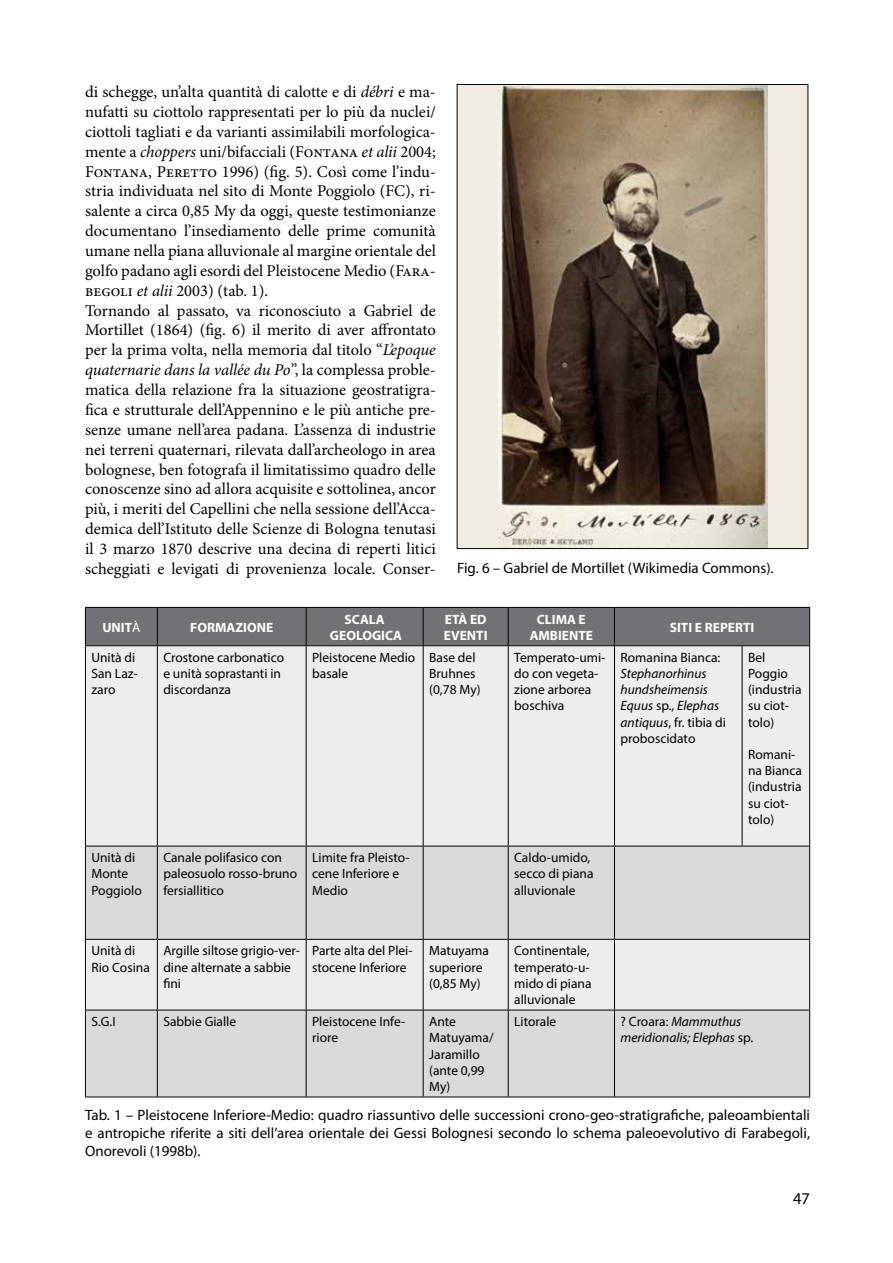
<style>
.page{position:relative;width:893px;height:1263px;background:#fff}
.page>*{position:absolute;margin:0;border:0;box-sizing:border-box;transform-origin:0 0}
.t1{font:16.5px/19.8px "Minion Pro";color:#000}
.t2{font:16.5px "Myriad Pro";color:#000}
.t3{font:15px/18px "Myriad Pro";color:#000;text-align:justify}
.t4{font:13.5px/16.2px "Myriad Pro";color:#000}
.t5{font:italic 13.5px/16.2px "Myriad Pro";color:#000}
.t6{font:700 13.5px/16.2px "Myriad Pro";color:#fff;text-align:center}
.s1{font-style:italic}
.s2{font-weight:400}
.s3{font-style:normal}
</style>
<div class="page">
<div style="left:86px;top:608px;width:723px;height:37px;background:#717176"></div>
<div style="left:86px;top:646px;width:723px;height:200px;background:#ededed"></div>
<svg style="left:86px;top:847px;width:723px;height:249px;background:#dedede"></svg>
<hr style="left:85px;top:607px;width:72px;height:1px;background:#000">
<hr style="left:85px;top:608px;width:1px;height:37px;background:#000">
<hr style="left:157px;top:607px;width:149px;height:1px;background:#000">
<hr style="left:157px;top:608px;width:1px;height:37px;background:#000">
<hr style="left:306px;top:607px;width:117px;height:1px;background:#000">
<hr style="left:306px;top:608px;width:1px;height:37px;background:#000">
<hr style="left:423px;top:607px;width:85px;height:1px;background:#000">
<hr style="left:423px;top:608px;width:1px;height:37px;background:#000">
<hr style="left:508px;top:607px;width:106px;height:1px;background:#000">
<hr style="left:508px;top:608px;width:1px;height:37px;background:#000">
<hr style="left:614px;top:607px;width:128px;height:1px;background:#000">
<hr style="left:614px;top:608px;width:1px;height:37px;background:#000">
<hr style="left:742px;top:607px;width:68px;height:1px;background:#000">
<hr style="left:809px;top:608px;width:1px;height:37px;background:#000">
<hr style="left:85px;top:645px;width:72px;height:1px;background:#000">
<hr style="left:85px;top:646px;width:1px;height:200px;background:#000">
<hr style="left:157px;top:645px;width:149px;height:1px;background:#000">
<hr style="left:157px;top:646px;width:1px;height:200px;background:#000">
<hr style="left:306px;top:645px;width:117px;height:1px;background:#000">
<hr style="left:306px;top:646px;width:1px;height:200px;background:#000">
<hr style="left:423px;top:645px;width:85px;height:1px;background:#000">
<hr style="left:423px;top:646px;width:1px;height:200px;background:#000">
<hr style="left:508px;top:645px;width:106px;height:1px;background:#000">
<hr style="left:508px;top:646px;width:1px;height:200px;background:#000">
<hr style="left:614px;top:645px;width:128px;height:1px;background:#000">
<hr style="left:614px;top:646px;width:1px;height:200px;background:#000">
<hr style="left:742px;top:645px;width:68px;height:1px;background:#000">
<hr style="left:742px;top:646px;width:1px;height:200px;background:#000">
<hr style="left:809px;top:646px;width:1px;height:200px;background:#000">
<hr style="left:85px;top:846px;width:72px;height:1px;background:#000">
<hr style="left:85px;top:846px;width:1px;height:93px;background:#000">
<hr style="left:157px;top:846px;width:149px;height:1px;background:#000">
<hr style="left:157px;top:846px;width:1px;height:93px;background:#000">
<hr style="left:306px;top:846px;width:117px;height:1px;background:#000">
<hr style="left:306px;top:846px;width:1px;height:93px;background:#000">
<hr style="left:423px;top:846px;width:85px;height:1px;background:#000">
<hr style="left:423px;top:846px;width:1px;height:93px;background:#000">
<hr style="left:508px;top:846px;width:106px;height:1px;background:#000">
<hr style="left:508px;top:846px;width:1px;height:93px;background:#000">
<hr style="left:614px;top:846px;width:128px;height:1px;background:#000">
<hr style="left:614px;top:846px;width:1px;height:93px;background:#000">
<hr style="left:742px;top:846px;width:68px;height:1px;background:#000">
<hr style="left:809px;top:846px;width:1px;height:93px;background:#000">
<hr style="left:85px;top:939px;width:72px;height:1px;background:#000">
<hr style="left:85px;top:940px;width:1px;height:70px;background:#000">
<hr style="left:157px;top:939px;width:149px;height:1px;background:#000">
<hr style="left:157px;top:940px;width:1px;height:70px;background:#000">
<hr style="left:306px;top:939px;width:117px;height:1px;background:#000">
<hr style="left:306px;top:940px;width:1px;height:70px;background:#000">
<hr style="left:423px;top:939px;width:85px;height:1px;background:#000">
<hr style="left:423px;top:940px;width:1px;height:70px;background:#000">
<hr style="left:508px;top:939px;width:106px;height:1px;background:#000">
<hr style="left:508px;top:940px;width:1px;height:70px;background:#000">
<hr style="left:614px;top:939px;width:128px;height:1px;background:#000">
<hr style="left:614px;top:940px;width:1px;height:70px;background:#000">
<hr style="left:742px;top:939px;width:68px;height:1px;background:#000">
<hr style="left:809px;top:940px;width:1px;height:70px;background:#000">
<hr style="left:85px;top:1010px;width:72px;height:1px;background:#000">
<hr style="left:85px;top:1010px;width:1px;height:86px;background:#000">
<hr style="left:157px;top:1010px;width:149px;height:1px;background:#000">
<hr style="left:157px;top:1010px;width:1px;height:86px;background:#000">
<hr style="left:306px;top:1010px;width:117px;height:1px;background:#000">
<hr style="left:306px;top:1010px;width:1px;height:86px;background:#000">
<hr style="left:423px;top:1010px;width:85px;height:1px;background:#000">
<hr style="left:423px;top:1010px;width:1px;height:86px;background:#000">
<hr style="left:508px;top:1010px;width:106px;height:1px;background:#000">
<hr style="left:508px;top:1010px;width:1px;height:86px;background:#000">
<hr style="left:614px;top:1010px;width:128px;height:1px;background:#000">
<hr style="left:614px;top:1010px;width:1px;height:86px;background:#000">
<hr style="left:742px;top:1010px;width:68px;height:1px;background:#000">
<hr style="left:809px;top:1010px;width:1px;height:86px;background:#000">
<hr style="left:85px;top:1096px;width:72px;height:1px;background:#000">
<hr style="left:157px;top:1096px;width:149px;height:1px;background:#000">
<hr style="left:306px;top:1096px;width:117px;height:1px;background:#000">
<hr style="left:423px;top:1096px;width:85px;height:1px;background:#000">
<hr style="left:508px;top:1096px;width:106px;height:1px;background:#000">
<hr style="left:614px;top:1096px;width:128px;height:1px;background:#000">
<hr style="left:742px;top:1096px;width:68px;height:1px;background:#000">
<div style="left:457px;top:84px;width:351px;height:465px;background:#efede3"></div>
<img style="left:498px;top:86px;width:269px;height:461px">
<p class="t1" style="left:85px;top:82px;width:352px">di schegge, un’alta quantità di calotte e di <span class="s1">débri</span> e ma&shy;nufatti su ciottolo rappresentati per lo più da nuclei/ ciottoli tagliati e da varianti assimilabili morfologica&shy;mente a <span class="s1">choppers</span> uni/bifacciali (Fontana <span class="s1">et alii</span> 2004; Fontana, Peretto 1996) (fig. 5). Così come l’indu&shy;stria individuata nel sito di Monte Poggiolo (FC), ri&shy;salente a circa 0,85 My da oggi, queste testimonianze documentano l’insediamento delle prime comunità umane nella piana alluvionale al margine orientale del golfo padano agli esordi del Pleistocene Medio (Fara&shy;begoli <span class="s1">et alii</span> 2003) (tab. 1).<br>Tornando al passato, va riconosciuto a Gabriel de Mortillet (1864) (fig. 6) il merito di aver affrontato per la prima volta, nella memoria dal titolo “<span class="s1">L’epoque quaternarie dans la vallée du Po</span>”, la complessa proble&shy;matica della relazione fra la situazione geostratigra&shy;fica e strutturale dell’Appennino e le più antiche pre&shy;senze umane nell’area padana. L’assenza di industrie nei terreni quaternari, rilevata dall’archeologo in area bolognese, ben fotografa il limitatissimo quadro delle conoscenze sino ad allora acquisite e sottolinea, ancor più, i meriti del Capellini che nella sessione dell’Acca&shy;demica dell’Istituto delle Scienze di Bologna tenutasi il 3 marzo 1870 descrive una decina di reperti litici scheggiati e levigati di provenienza locale. Conser-</p>
<p class="t3" style="left:457px;top:558px;width:318px">Fig. 6 – Gabriel de Mortillet (Wikimedia Commons).</p>
<p class="t6" style="left:102px;top:618px;width:40px">UNIT<span class="s2">À</span></p>
<p class="t6" style="left:190px;top:618px;width:84px">FORMAZIONE</p>
<p class="t6" style="left:330px;top:610px;width:74px">SCALA<br>GEOLOGICA</p>
<p class="t6" style="left:444px;top:610px;width:45px;text-align:left">ETÀ ED<br>EVENTI</p>
<p class="t6" style="left:530px;top:610px;width:65px">CLIMA E<br>AMBIENTE</p>
<p class="t6" style="left:670px;top:618px;width:86px">SITI E REPERTI</p>
<p class="t4" style="left:91px;top:649px;width:48px">Unità di<br>San Laz&shy;zaro</p>
<p class="t4" style="left:163px;top:649px;width:122px">Crostone carbonatico e unità soprastanti in discordanza</p>
<p class="t4" style="left:312px;top:649px;width:105px">Pleistocene Medio basale</p>
<p class="t4" style="left:429px;top:649px;width:53px">Base del<br>Bruhnes (0,78 My)</p>
<p class="t4" style="left:514px;top:649px;width:93px">Temperato-umi&shy;do con vegeta&shy;zione arborea boschiva</p>
<p class="t4" style="left:620px;top:649px;width:101px">Romanina Bianca:</p>
<p class="t4" style="left:748px;top:649px;width:55px">Bel<br>Poggio (industria su ciot&shy;tolo)</p>
<p class="t4" style="left:748px;top:746px;width:55px">Romani&shy;na Bianca (industria su ciot&shy;tolo)</p>
<p class="t5" style="left:620px;top:665px;width:107px">Stephanorhinus hundsheimensis<br>Equus <span class="s3">sp.,</span> Elephas antiquus<span class="s3">, fr. tibia di proboscidato</span></p>
<p class="t4" style="left:91px;top:849px;width:52px">Unità di<br>Monte<br>Poggiolo</p>
<p class="t4" style="left:163px;top:849px;width:135px">Canale polifasico con paleosuolo rosso-bruno fersiallitico</p>
<p class="t4" style="left:312px;top:849px;width:99px">Limite fra Pleisto&shy;cene Inferiore e<br>Medio</p>
<p class="t4" style="left:514px;top:849px;width:81px">Caldo-umido, secco di piana alluvionale</p>
<p class="t4" style="left:91px;top:943px;width:60px">Unità di<br>Rio Cosina</p>
<p class="t4" style="left:163px;top:943px;width:138px">Argille siltose grigio-ver&shy;dine alternate a sabbie fini</p>
<p class="t4" style="left:312px;top:943px;width:102px">Parte alta del Plei&shy;stocene Inferiore</p>
<p class="t4" style="left:429px;top:943px;width:61px">Matuyama superiore (0,85 My)</p>
<p class="t4" style="left:514px;top:943px;width:79px">Continentale, temperato-u&shy;mido di piana alluvionale</p>
<p class="t4" style="left:91px;top:1013px;width:26px">S.G.I</p>
<p class="t4" style="left:163px;top:1013px;width:74px">Sabbie Gialle</p>
<p class="t4" style="left:312px;top:1013px;width:95px">Pleistocene Infe&shy;riore</p>
<p class="t4" style="left:429px;top:1013px;width:66px">Ante<br>Matuyama/<br>Jaramillo (ante 0,99<br>My)</p>
<p class="t4" style="left:514px;top:1013px;width:44px">Litorale</p>
<p class="t5" style="left:620px;top:1013px;width:134px"><span class="s3">? Croara:</span> Mammuthus meridionalis; Elephas <span class="s3">sp.</span></p>
<p class="t3" style="left:85px;top:1106px;width:727px">Tab. 1 – Pleistocene Inferiore-Medio: quadro riassuntivo delle successioni crono-geo-stratigrafiche, paleoambientali e antropiche riferite a siti dell’area orientale dei Gessi Bolognesi secondo lo schema paleoevolutivo di Farabegoli, Onorevoli (1998b).</p>
<p class="t2" style="left:793px;top:1188px;width:18px">47</p>
</div>
